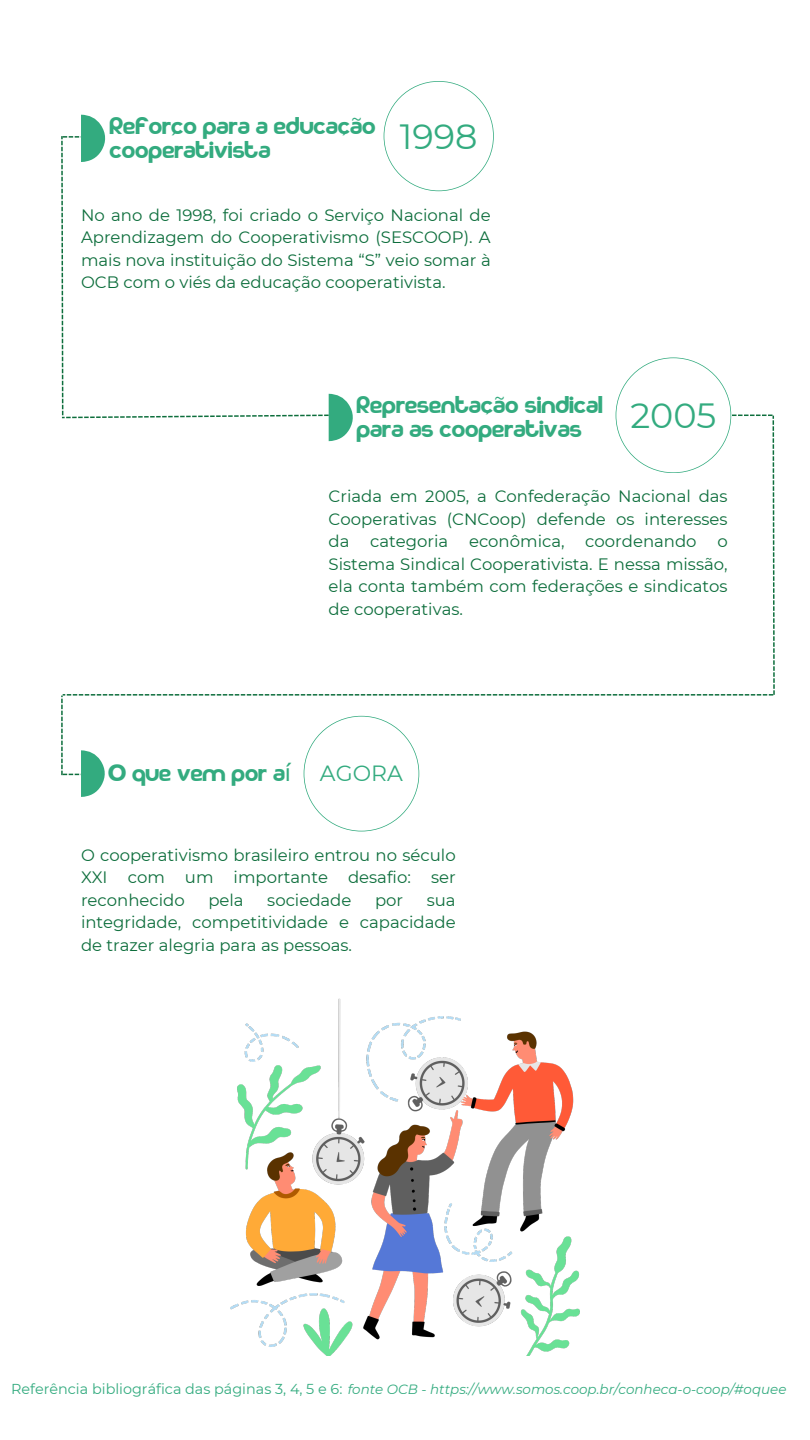
<style>
.page{position:relative;width:810px;height:1440px;background:#fff}
.page>*{position:absolute;margin:0;border:0;box-sizing:border-box;transform-origin:0 0}
.t1{font:35px "Montserrat";color:#33ab7f}
.t2{font:24.2px/24.2px "kodakku";color:#33ab7f}
.t3{font:23.8px "kodakku";color:#33ab7f}
.t4{font:22px "Montserrat";color:#33ab7f}
.t5{font:16.5px/22.5px "Montserrat";color:#0d6e3c;text-align:justify}
.t6{font:italic 13.4px "Montserrat";color:#33ab7f}
.s1{font-family:"Noto Sans"}
.s2{font-style:normal;font-size:14.4px}
</style>
<div class="page">
<img style="left:230px;top:998px;width:350px;height:358px">
<svg style="left:61px;top:81px;width:714px;height:750px"></svg>
<p class="t2" style="left:110px;top:114px;width:268px">Reforco para a educacao cooperativista</p>
<p class="t1" style="left:400px;top:115px;width:79px">1998</p>
<h1 class="t5" style="left:81px;top:204px;width:411px">No ano de 1998, foi criado o Serviço Nacional de Aprendizagem do Cooperativismo (SESCOOP). A mais nova instituição do Sistema “S” veio somar à OCB com o viés da educação cooperativista.</h1>
<p class="t2" style="left:357px;top:393px;width:248px">Representacao sindical para as cooperativas</p>
<h1 class="t1" style="left:630px;top:394px;width:88px">2005</h1>
<p class="t5" style="left:329px;top:485px;width:401px">Criada em 2005, a Confederação Nacional das Cooperativas (CNCoop) defende os interesses da</p>
<p class="t5" style="left:370px;top:530px;width:80px">categoria</p>
<p class="t5" style="left:469px;top:530px;width:97px">econômica,</p>
<p class="t5" style="left:585px;top:530px;width:113px">coordenando</p>
<p class="t5" style="left:329px;top:530px;width:401px;text-indent:389px">o Sistema Sindical Cooperativista. E nessa missão, ela conta também com federações e sindicatos de cooperativas.</p>
<h3 class="t3" style="left:108px;top:761px;width:185px">O que vem por a<span class="s1">í</span></h3>
<p class="t4" style="left:320px;top:760px;width:84px">AGORA</p>
<p class="t5" style="left:81px;top:843px;width:376px">O cooperativismo brasileiro entrou no século XXI com um importante desafio: ser reconhecido</p>
<p class="t5" style="left:208px;top:888px;width:37px">pela</p>
<p class="t5" style="left:267px;top:888px;width:86px">sociedade</p>
<p class="t5" style="left:375px;top:888px;width:30px">por</p>
<p class="t5" style="left:81px;top:888px;width:376px;text-indent:346px">sua integridade, competitividade e capacidade de trazer alegria para as pessoas.</p>
<p class="t6" style="left:11px;top:1381px;width:777px"><span class="s2">Referência bibliográfica das páginas 3, 4, 5 e 6:</span> fonte OCB - https://www.somos.coop.br/conheca-o-coop/#oquee</p>
</div>
